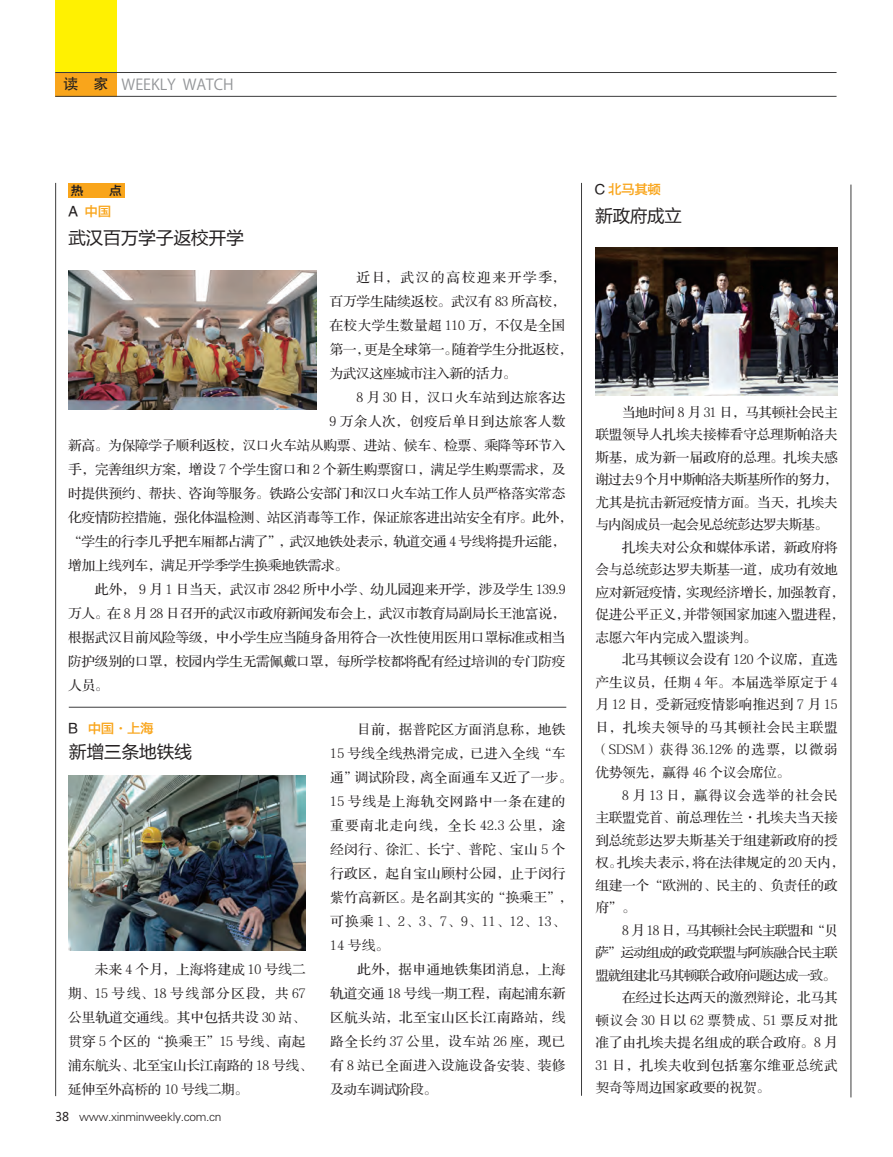
<style>
.page{position:relative;width:893px;height:1157px;background:#fff}
.page>*{position:absolute;margin:0;border:0;box-sizing:border-box;transform-origin:0 0}
.t1{font:18px "FZLTHJW GB1 0";letter-spacing:-.025em;color:#231f20}
.t2{font:15px "Koz Go Pro";color:#939598}
.t3{font:13.5px/24px "FZS3 K GBK1 0";letter-spacing:-.005em;color:#231f20}
.t4{font:13.5px "FZS3 K GBK1 0";letter-spacing:-.025em;color:#231f20}
.t5{font:13.5px "FZS3 K GBK1 0";letter-spacing:.015em;color:#231f20}
.t6{font:13.5px "FZS3 K GBK1 0";letter-spacing:.02em;color:#231f20}
.t7{font:13.5px "FZS3 K GBK1 0";letter-spacing:-.045em;color:#231f20}
.t8{font:13.5px "FZS3 K GBK1 0";letter-spacing:-.065em;color:#231f20}
.t9{font:13.5px "FZS3 K GBK1 0";letter-spacing:.04em;color:#231f20}
.t10{font:13.5px "FZS3 K GBK1 0";letter-spacing:.065em;color:#231f20}
.t11{font:13.5px "FZS3 K GBK1 0";letter-spacing:.045em;color:#231f20}
.t12{font:13.5px "FZS3 K GBK1 0";letter-spacing:-.06em;color:#231f20}
.t13{font:13.5px "FZS3 K GBK1 0";letter-spacing:.08em;color:#231f20}
.t14{font:13.5px "FZS3 K GBK1 0";letter-spacing:.05em;color:#231f20}
.t15{font:13.5px "FZS3 K GBK1 0";letter-spacing:.085em;color:#231f20}
.t16{font:13.5px "FZS3 K GBK1 0";letter-spacing:.03em;color:#231f20}
.t17{font:13.5px "FZS3 K GBK1 0";letter-spacing:-.03em;color:#231f20}
.t18{font:13.5px "FZS3 K GBK1 0";letter-spacing:.07em;color:#231f20}
.t19{font:13.5px "FZS3 K GBK1 0";letter-spacing:.025em;color:#231f20}
.t20{font:13.5px "FZYDZHJW GB1 0";letter-spacing:-.025em;color:#f9a51b}
.t21{font:13.5px "FZS3 K GBK1 0";letter-spacing:.125em;color:#231f20}
.t22{font:12.75px "FZYDZHJW GB1 0";color:#231f20}
.t23{font:12px "FZXH1 JW GB1 0";letter-spacing:-.025em;color:#231f20}
.s1{font-family:"FZHTJW GB1 0";color:#231f20}
.s2{color:#231f20}
.s3{font-family:"Microsoft Ya Hei"}
</style>
<div class="page">
<div style="left:55px;top:0;width:62px;height:97px;background:#fff101"></div>
<div style="left:55px;top:72px;width:62px;height:25px;background:#f9a51b"></div>
<hr style="left:55px;top:72px;width:781px;height:1px;background:#3c3c3d">
<hr style="left:55px;top:96px;width:781px;height:1px;background:#3c3c3d">
<div style="left:68px;top:183px;width:57px;height:15px;background:#f9a51b"></div>
<hr style="left:850px;top:185px;width:1px;height:912px;background:#3c3c3d">
<hr style="left:581px;top:183px;width:1px;height:912px;background:#3c3c3d">
<hr style="left:55px;top:183px;width:1px;height:913px;background:#3c3c3d">
<hr style="left:69px;top:707px;width:497px;height:1px;background:#3c3c3d">
<img style="left:68px;top:776px;width:238px;height:174px">
<img style="left:68px;top:270px;width:249px;height:140px">
<img style="left:595px;top:248px;width:243px;height:148px">
<p class="t2" style="left:63px;top:75px;width:172px"><span class="s1">读　家</span> WEEKLY WATCH</p>
<p class="t22" style="left:71px;top:183px;width:14px">热</p>
<p class="t22" style="left:109px;top:183px;width:14px">点</p>
<p class="t20" style="left:68px;top:204px;width:45px"><span class="s2">A</span> 中国</p>
<p class="t1" style="left:68px;top:228px;width:177px">武汉百万学子返校开学</p>
<p class="t21" style="left:356px;top:270px;width:211px">近日，武汉的高校迎来开学季，</p>
<p class="t3" style="left:330px;top:290px;width:238px">百万学生陆续返校。武汉有 83 所高校，</p>
<p class="t16" style="left:330px;top:318px;width:238px">在校大学生数量超 110 万，不仅是全国</p>
<p class="t4" style="left:330px;top:342px;width:244px">第一，更是全球第一。随着学生分批返校，</p>
<p class="t4" style="left:330px;top:366px;width:188px">为武汉这座城市注入新的活力。</p>
<p class="t5" style="left:356px;top:390px;width:211px">8 月 30 日，汉口火车站到达旅客达</p>
<p class="t9" style="left:330px;top:414px;width:238px">9 万余人次，创疫后单日到达旅客人数</p>
<p class="t3" style="left:68px;top:434px;width:499px">新高。为保障学子顺利返校，汉口火车站从购票、进站、候车、检票、乘降等环节入</p>
<p class="t3" style="left:68px;top:458px;width:499px">手，完善组织方案，增设 7 个学生窗口和 2 个新生购票窗口，满足学生购票需求，及</p>
<p class="t3" style="left:68px;top:482px;width:499px">时提供预约、帮扶、咨询等服务。铁路公安部门和汉口火车站工作人员严格落实常态</p>
<p class="t4" style="left:68px;top:510px;width:506px">化疫情防控措施，强化体温检测、站区消毒等工作，保证旅客进出站安全有序。此外，</p>
<p class="t4" style="left:68px;top:534px;width:499px">“学生的行李几乎把车厢都占满了”，武汉地铁处表示，轨道交通 4 号线将提升运能，</p>
<p class="t4" style="left:68px;top:558px;width:282px">增加上线列车，满足开学季学生换乘地铁需求。</p>
<p class="t3" style="left:95px;top:578px;width:472px">此外， 9 月 1 日当天，武汉市 2842 所中小学、幼儿园迎来开学，涉及学生 139.9</p>
<p class="t4" style="left:68px;top:606px;width:499px">万人。在 8 月 28 日召开的武汉市政府新闻发布会上，武汉市教育局副局长王池富说，</p>
<p class="t3" style="left:68px;top:626px;width:499px">根据武汉目前风险等级，中小学生应当随身备用符合一次性使用医用口罩标准或相当</p>
<p class="t3" style="left:68px;top:650px;width:499px">防护级别的口罩，校园内学生无需佩戴口罩，每所学校都将配有经过培训的专门防疫</p>
<p class="t3" style="left:68px;top:674px;width:42px">人员。</p>
<p class="t20" style="left:69px;top:720px;width:87px"><span class="s2">B</span> 中国·上海</p>
<p class="t1" style="left:69px;top:742px;width:125px">新增三条地铁线</p>
<p class="t3" style="left:68px;top:957px;width:246px;text-indent:27px">未来 4 个月，上海将建成 10 号线二期、15 号线、18 号线部分区段，共 67公里轨道交通线。其中包括共设 30 站、贯穿 5 个区的“换乘王”15 号线、南起浦东航头、北至宝山长江南路的 18 号线、延伸至外高桥的 10 号线二期。</p>
<p class="t23" style="left:55px;top:1109px;width:168px"><span class="s3">38</span> www.xinminweekly.com.cn</p>
<p class="t6" style="left:357px;top:722px;width:210px">目前，据普陀区方面消息称，地铁</p>
<p class="t5" style="left:330px;top:746px;width:237px">15 号线全线热滑完成，已进入全线“车</p>
<p class="t5" style="left:330px;top:770px;width:244px">通”调试阶段，离全面通车又近了一步。</p>
<p class="t10" style="left:330px;top:794px;width:237px">15 号线是上海轨交网路中一条在建的</p>
<p class="t15" style="left:330px;top:818px;width:237px">重要南北走向线，全长 42.3 公里，途</p>
<p class="t5" style="left:330px;top:842px;width:237px">经闵行、徐汇、长宁、普陀、宝山 5 个</p>
<p class="t5" style="left:330px;top:866px;width:237px">行政区，起自宝山顾村公园，止于闵行</p>
<p class="t5" style="left:330px;top:890px;width:244px">紫竹高新区。是名副其实的“换乘王”，</p>
<p class="t3" style="left:330px;top:909px;width:237px">可换乘 1、2、3、7、9、11、12、13、</p>
<p class="t3" style="left:330px;top:933px;width:60px">14 号线。</p>
<p class="t19" style="left:357px;top:962px;width:210px">此外，据申通地铁集团消息，上海</p>
<p class="t3" style="left:330px;top:981px;width:237px">轨道交通 18 号线一期工程，南起浦东新</p>
<p class="t6" style="left:330px;top:1010px;width:237px">区航头站，北至宝山区长江南路站，线</p>
<p class="t9" style="left:330px;top:1034px;width:237px">路全长约 37 公里，设车站 26 座，现已</p>
<p class="t6" style="left:330px;top:1058px;width:237px">有 8 站已全面进入设施设备安装、装修</p>
<p class="t4" style="left:330px;top:1082px;width:108px">及动车调试阶段。</p>
<p class="t20" style="left:595px;top:182px;width:67px"><span class="s2">C</span> 北马其顿</p>
<p class="t1" style="left:595px;top:206px;width:88px">新政府成立</p>
<p class="t17" style="left:622px;top:405px;width:217px">当地时间 8 月 31 日，马其顿社会民主</p>
<p class="t3" style="left:595px;top:423px;width:244px">联盟领导人扎埃夫接棒看守总理斯帕洛夫</p>
<p class="t3" style="left:595px;top:445px;width:244px">斯基，成为新一届政府的总理。扎埃夫感</p>
<p class="t7" style="left:595px;top:472px;width:244px">谢过去9个月中斯帕洛夫斯基所作的努力，</p>
<p class="t3" style="left:595px;top:490px;width:244px">尤其是抗击新冠疫情方面。当天，扎埃夫</p>
<p class="t7" style="left:595px;top:517px;width:234px">与内阁成员一起会见总统彭达罗夫斯基。</p>
<p class="t3" style="left:622px;top:535px;width:217px">扎埃夫对公众和媒体承诺，新政府将</p>
<p class="t3" style="left:595px;top:558px;width:244px">会与总统彭达罗夫斯基一道，成功有效地</p>
<p class="t3" style="left:595px;top:580px;width:251px">应对新冠疫情，实现经济增长，加强教育，</p>
<p class="t3" style="left:595px;top:603px;width:251px">促进公平正义，并带领国家加速入盟进程，</p>
<p class="t3" style="left:595px;top:625px;width:163px">志愿六年内完成入盟谈判。</p>
<p class="t3" style="left:622px;top:648px;width:217px">北马其顿议会设有 120 个议席，直选</p>
<p class="t6" style="left:595px;top:675px;width:244px">产生议员，任期 4 年。本届选举原定于 4</p>
<p class="t6" style="left:595px;top:698px;width:244px">月 12 日，受新冠疫情影响推迟到 7 月 15</p>
<p class="t10" style="left:595px;top:720px;width:244px">日，扎埃夫领导的马其顿社会民主联盟</p>
<p class="t11" style="left:595px;top:743px;width:244px">（SDSM）获得 36.12% 的选票，以微弱</p>
<p class="t3" style="left:595px;top:761px;width:196px">优势领先，赢得 46 个议会席位。</p>
<p class="t18" style="left:622px;top:788px;width:217px">8 月 13 日，赢得议会选举的社会民</p>
<p class="t3" style="left:595px;top:806px;width:244px">主联盟党首、前总理佐兰·扎埃夫当天接</p>
<p class="t3" style="left:595px;top:828px;width:244px">到总统彭达罗夫斯基关于组建新政府的授</p>
<p class="t3" style="left:595px;top:851px;width:251px">权。扎埃夫表示，将在法律规定的 20 天内，</p>
<p class="t3" style="left:595px;top:873px;width:244px">组建一个“欧洲的、民主的、负责任的政</p>
<p class="t3" style="left:595px;top:896px;width:42px">府”。</p>
<p class="t8" style="left:622px;top:923px;width:217px">8 月 18 日，马其顿社会民主联盟和“贝</p>
<p class="t12" style="left:595px;top:945px;width:244px">萨”运动组成的政党联盟与阿族融合民主联</p>
<p class="t8" style="left:595px;top:968px;width:242px">盟就组建北马其顿联合政府问题达成一致。</p>
<p class="t3" style="left:622px;top:986px;width:217px">在经过长达两天的激烈辩论，北马其</p>
<p class="t13" style="left:595px;top:1013px;width:244px">顿议会 30 日以 62 票赞成、51 票反对批</p>
<p class="t5" style="left:595px;top:1035px;width:244px">准了由扎埃夫提名组成的联合政府。8 月</p>
<p class="t14" style="left:595px;top:1058px;width:244px">31 日，扎埃夫收到包括塞尔维亚总统武</p>
<p class="t3" style="left:595px;top:1076px;width:176px">契奇等周边国家政要的祝贺。</p>
</div>
